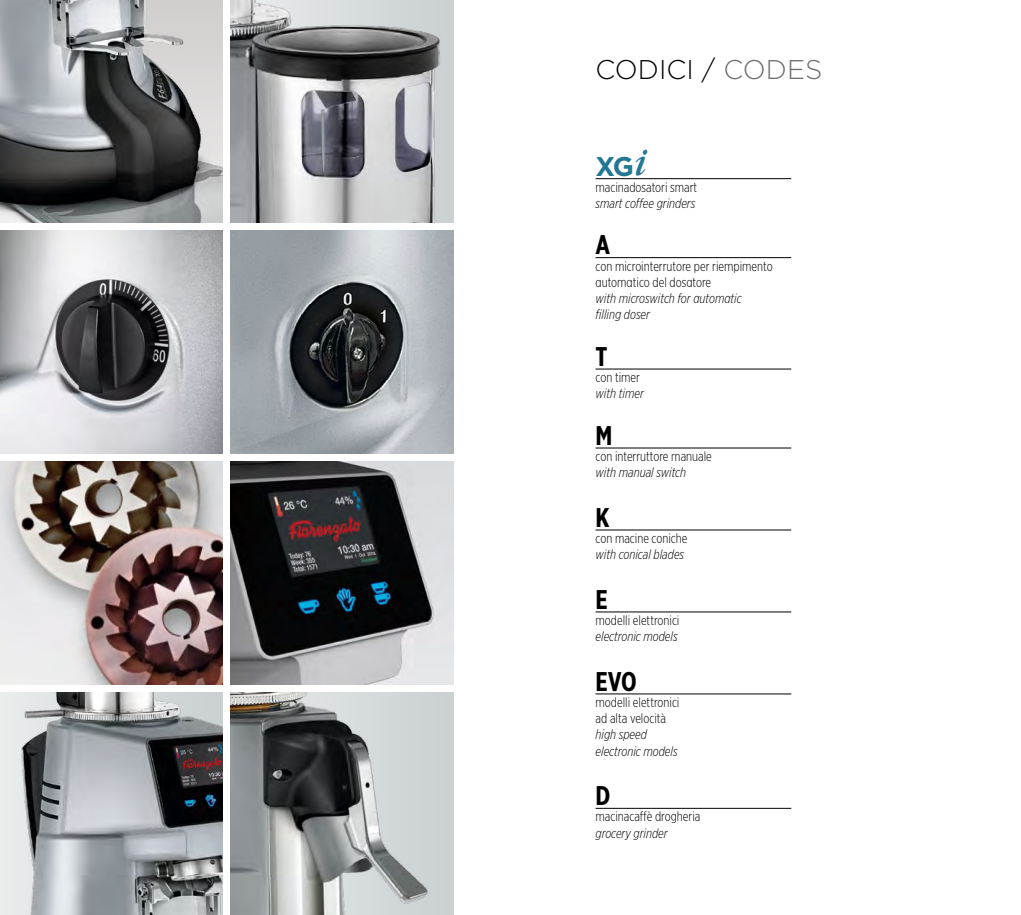
<style>
.page{position:relative;width:1021px;height:915px;background:#fff}
.page>*{position:absolute;margin:0;border:0;box-sizing:border-box;transform-origin:0 0}
.t1{font:300 27px "Gotham";color:#000}
.t2{font:700 27px "Gotham X Narrow";color:#000}
.t3{font:700 27px "Gotham";color:#237793}
.t4{font:300 13.5px/16.2px "Gotham X Narrow";color:#000}
.t5{font:italic 300 13.5px/16.2px "Gotham X Narrow";color:#000}
.s1{color:#6d6e71}
.s2{font-family:"Garamond";font-weight:400;font-style:italic;font-size:40.5px}
</style>
<div class="page">
<hr style="left:595px;top:178px;width:196px;height:1px;background:#000">
<hr style="left:595px;top:257px;width:196px;height:1px;background:#000">
<hr style="left:595px;top:368px;width:196px;height:1px;background:#000">
<hr style="left:595px;top:447px;width:196px;height:1px;background:#000">
<hr style="left:595px;top:529px;width:196px;height:1px;background:#000">
<hr style="left:595px;top:611px;width:196px;height:1px;background:#000">
<hr style="left:595px;top:693px;width:196px;height:1px;background:#000">
<hr style="left:595px;top:807px;width:196px;height:1px;background:#000">
<img style="left:0;top:692px;width:222px;height:222px">
<img style="left:231px;top:0;width:222px;height:222px">
<img style="left:0;top:231px;width:222px;height:222px">
<img style="left:0;top:461px;width:222px;height:223px">
<img style="left:231px;top:692px;width:222px;height:222px">
<img style="left:231px;top:461px;width:222px;height:223px">
<img style="left:231px;top:231px;width:222px;height:222px">
<img style="left:0;top:0;width:222px;height:222px">
<h1 class="t1" style="left:595px;top:52px;width:228px">CODICI / <span class="s1">CODES</span></h1>
<h1 class="t3" style="left:595px;top:148px;width:53px">XG<span class="s2">i</span></h1>
<p class="t4" style="left:595px;top:178px;width:103px">macinadosatori smart</p>
<p class="t5" style="left:595px;top:195px;width:101px">smart coffee grinders</p>
<h1 class="t2" style="left:595px;top:228px;width:16px">A</h1>
<p class="t4" style="left:595px;top:257px;width:179px">con microinterrutore per riempimento automatico del dosatore</p>
<p class="t5" style="left:595px;top:290px;width:148px">with microswitch for automatic filling doser</p>
<h1 class="t2" style="left:595px;top:339px;width:13px">T</h1>
<p class="t4" style="left:595px;top:369px;width:46px">con timer</p>
<p class="t5" style="left:595px;top:385px;width:50px">with timer</p>
<h1 class="t2" style="left:595px;top:418px;width:18px">M</h1>
<p class="t4" style="left:595px;top:448px;width:118px">con interruttore manuale</p>
<p class="t5" style="left:595px;top:464px;width:92px">with manual switch</p>
<h1 class="t2" style="left:595px;top:500px;width:16px">K</h1>
<p class="t4" style="left:595px;top:529px;width:93px">con macine coniche</p>
<p class="t5" style="left:595px;top:546px;width:90px">with conical blades</p>
<h1 class="t2" style="left:595px;top:582px;width:14px">E</h1>
<p class="t4" style="left:595px;top:611px;width:85px">modelli elettronici</p>
<p class="t5" style="left:595px;top:628px;width:84px">electronic models</p>
<h1 class="t2" style="left:595px;top:664px;width:43px">EVO</h1>
<p class="t4" style="left:595px;top:693px;width:85px">modelli elettronici ad alta velocità</p>
<p class="t5" style="left:595px;top:726px;width:84px">high speed electronic models</p>
<h1 class="t2" style="left:595px;top:778px;width:16px">D</h1>
<p class="t4" style="left:595px;top:808px;width:106px">macinacaffè drogheria</p>
<p class="t5" style="left:595px;top:824px;width:74px">grocery grinder</p>
</div>
